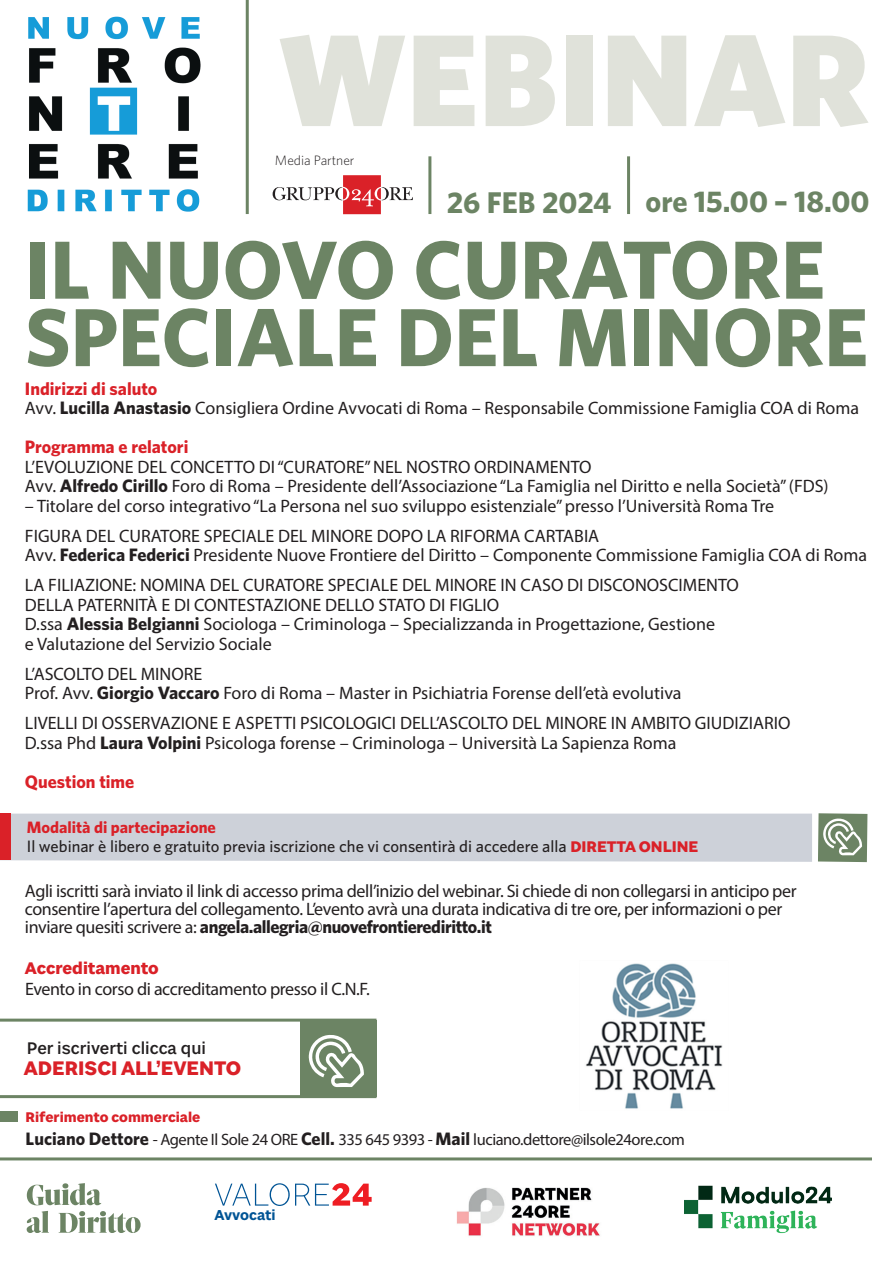
<style>
.page{position:relative;width:893px;height:1263px;background:#fff}
.page>*{position:absolute;margin:0;border:0;box-sizing:border-box;transform-origin:0 0}
.t1{font:700 82.5px/67.5px "Whitney";color:#6c8464}
.t2{font:700 30px "Whitney";color:#6c8464}
.t3{font:700 21px "Sole 24 Sans";color:#da2128}
.t4{font:18px/19.5px "Myriad Pro";color:#231f20}
.t5{font:18px/18px "Myriad Pro";letter-spacing:-.02em;color:#231f20}
.t6{font:700 18px "Whitney";letter-spacing:-.02em;color:#231f20}
.t7{font:700 18px "Whitney";color:#da2128}
.t8{font:500 18px "Sole 24 Sans";color:#231f20}
.t9{font:700 18px "Sole 24 Sans";letter-spacing:-.005em;color:#da2128}
.t10{font:500 16.5px/19.5px "Whitney";color:#231f20}
.t11{font:16.5px "Myriad Pro";letter-spacing:-.025em;color:#231f20}
.t12{font:600 15.45px "Sole 24 Sans Number";color:#005495}
.t13{font:700 15px "Sole 24 Sans";color:#da2128}
.t14{font:300 13.65px "Whitney";color:#231f20}
.s1{font-family:"Whitney";font-weight:700}
.s2{font-weight:700;color:#da2128}
.s3{font-family:"Sole 24 Sans";font-weight:700;color:#da2128}
.s4{font-family:"Myriad Pro";font-weight:400}
.s5{font-family:"Whitney";font-weight:700;font-size:18px}
</style>
<div class="page">
<hr style="left:428px;top:156px;width:3px;height:58px;background:#6c8464">
<hr style="left:246px;top:0;width:3px;height:214px;background:#6c8464">
<hr style="left:627px;top:156px;width:3px;height:58px;background:#6c8464">
<div style="left:566px;top:36px;width:27px;height:90px;background:#e0e2da"></div>
<svg style="left:608px;top:36px;width:78px;height:90px"></svg>
<svg style="left:694px;top:35px;width:91px;height:92px"></svg>
<svg style="left:793px;top:36px;width:75px;height:91px"></svg>
<svg style="left:279px;top:35px;width:126px;height:91px"></svg>
<svg style="left:413px;top:36px;width:61px;height:90px"></svg>
<svg style="left:485px;top:36px;width:70px;height:90px"></svg>
<div style="left:0;top:1112px;width:18px;height:10px;background:#6c8464"></div>
<hr style="left:0;top:1157px;width:872px;height:3px;background:#6c8464">
<svg style="left:272px;top:175px;width:141px;height:39px"></svg>
<hr style="left:0;top:1019px;width:376px;height:3px;background:#6c8464">
<hr style="left:0;top:1095px;width:376px;height:3px;background:#6c8464">
<div style="left:299px;top:1020px;width:77px;height:77px;background:#6c8464"></div>
<svg style="left:309px;top:1035px;width:55px;height:52px"></svg>
<div style="left:0;top:814px;width:812px;height:48px;background:#cdd1d9"></div>
<div style="left:0;top:814px;width:10px;height:46px;background:#da2128"></div>
<svg style="left:818px;top:813px;width:49px;height:49px;background:#8b9e84"></svg>
<img style="left:585px;top:963px;width:138px;height:146px">
<img style="left:27px;top:16px;width:174px;height:196px">
<svg style="left:27px;top:1211px;width:22px;height:22px"></svg>
<svg style="left:59px;top:1211px;width:82px;height:22px"></svg>
<svg style="left:27px;top:1183px;width:74px;height:22px"></svg>
<svg style="left:215px;top:1183px;width:156px;height:23px"></svg>
<img style="left:456px;top:1187px;width:144px;height:49px">
<img style="left:684px;top:1185px;width:147px;height:49px">
<p class="t14" style="left:275px;top:152px;width:81px">Media Partner</p>
<h2 class="t2" style="left:447px;top:181px;width:424px">26 FEB 2024 ore 15.00 – 18.00</h2>
<h1 class="t1" style="left:25px;top:234px;width:844px">IL NUOVO CURATORE<br>SPECIALE DEL MINORE</h1>
<p class="t7" style="left:25px;top:376px;width:134px">Indirizzi di saluto</p>
<p class="t4" style="left:25px;top:398px;width:835px">Avv. <span class="s1">Lucilla Anastasio</span> Consigliera Ordine Avvocati di Roma – Responsabile Commissione Famiglia COA di Roma</p>
<p class="t7" style="left:25px;top:435px;width:165px">Programma e relatori</p>
<p class="t4" style="left:25px;top:457px;width:805px">L’EVOLUZIONE DEL CONCETTO DI “CURATORE” NEL NOSTRO ORDINAMENTO<br>Avv. <span class="s1">Alfredo Cirillo</span> Foro di Roma – Presidente dell’Associazione “La Famiglia nel Diritto e nella Società” (FDS)</p>
<p class="t4" style="left:25px;top:490px;width:750px;line-height:30px">– Titolare del corso integrativo “La Persona nel suo sviluppo esistenziale” presso l’Università Roma Tre<br>FIGURA DEL CURATORE SPECIALE DEL MINORE DOPO LA RIFORMA CARTABIA</p>
<p class="t4" style="left:25px;top:540px;width:843px;line-height:30px">Avv. <span class="s1">Federica Federici</span> Presidente Nuove Frontiere del Diritto – Componente Commissione Famiglia COA di Roma<br>LA FILIAZIONE: NOMINA DEL CURATORE SPECIALE DEL MINORE IN CASO DI DISCONOSCIMENTO</p>
<p class="t4" style="left:25px;top:595px;width:691px">DELLA PATERNITÀ E DI CONTESTAZIONE DELLO STATO DI FIGLIO<br>D.ssa <span class="s1">Alessia Belgianni</span> Sociologa – Criminologa – Specializzanda in Progettazione, Gestione e Valutazione del Servizio Sociale</p>
<p class="t4" style="left:25px;top:664px;width:658px">L’ASCOLTO DEL MINORE<br>Prof. Avv. <span class="s1">Giorgio Vaccaro</span> Foro di Roma – Master in Psichiatria Forense dell’età evolutiva</p>
<p class="t4" style="left:25px;top:713px;width:767px">LIVELLI DI OSSERVAZIONE E ASPETTI PSICOLOGICI DELL’ASCOLTO DEL MINORE IN AMBITO GIUDIZIARIO<br>D.ssa Phd <span class="s1">Laura Volpini</span> Psicologa forense – Criminologa – Università La Sapienza Roma</p>
<p class="t7" style="left:25px;top:769px;width:111px">Question time</p>
<p class="t10" style="left:27px;top:817px;width:673px"><span class="s2">Modalità di partecipazione<br></span>Il webinar è libero e gratuito previa iscrizione che vi consentirà di accedere alla <span class="s3">DIRETTA ONLINE</span></p>
<p class="t5" style="left:25px;top:882px;width:773px">Agli iscritti sarà inviato il link di accesso prima dell’inizio del webinar. Si chiede di non collegarsi in anticipo per consentire l’apertura del collegamento. L’evento avrà una durata indicativa di tre ore, per informazioni o per</p>
<p class="t6" style="left:25px;top:915px;width:468px"><span class="s4">inviare quesiti scrivere a:</span> angela.allegria@nuovefrontierediritto.it</p>
<p class="t9" style="left:25px;top:958px;width:135px">Accreditamento</p>
<p class="t5" style="left:25px;top:979px;width:346px">Evento in corso di accreditamento presso il C.N.F.</p>
<p class="t8" style="left:27px;top:1037px;width:180px">Per iscriverti clicca qui</p>
<p class="t3" style="left:24px;top:1056px;width:219px">ADERISCI ALL’EVENTO</p>
<p class="t13" style="left:26px;top:1108px;width:176px">Riferimento commerciale</p>
<p class="t11" style="left:26px;top:1130px;width:660px"><span class="s5">Luciano Dettore</span> - Agente Il Sole 24 ORE <span class="s5">Cell.</span> 335 645 9393 - <span class="s5">Mail</span> luciano.dettore@ilsole24ore.com</p>
<p class="t12" style="left:214px;top:1206px;width:63px">Avvocati</p>
</div>
